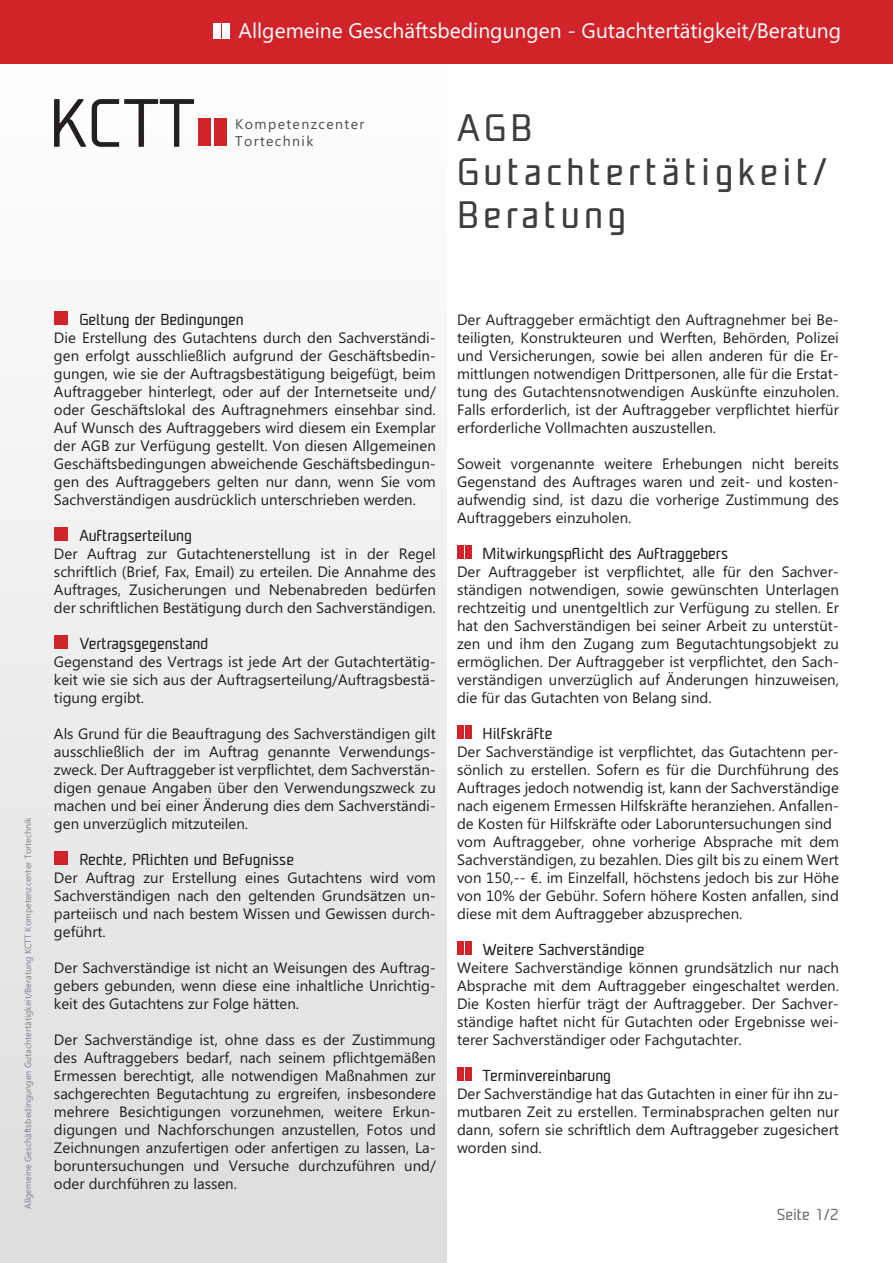
<style>
.page{position:relative;width:893px;height:1263px;background:#fff}
.page>*{position:absolute;margin:0;border:0;box-sizing:border-box;transform-origin:0 0}
.t1{font:36px/43.2px "Unicod Sans";letter-spacing:.12em;color:#3e3e3f}
.t2{font:21px "Microsoft Phags Pa";color:#fff}
.t3{font:15px/18px "Microsoft Phags Pa";color:#231f20;text-align:justify}
.t4{font:15px "Unicod Sans";color:#231f20}
.t5{font:15px "Unicod Sans";color:#6c6d70}
.t6{font:14.1px/17px "Microsoft Phags Pa";letter-spacing:.1em;color:#4b4c4d}
.t7{font:9px "Microsoft Phags Pa";color:#808285}
</style>
<div class="page">
<div style="left:0;top:64px;width:446px;height:1199px;background:linear-gradient(to bottom,#fefefe,#dcdddf)"></div>
<div style="left:0;top:0;width:893px;height:64px;background:#d1232a"></div>
<div style="left:214px;top:118px;width:13px;height:28px;background:#d1232a"></div>
<div style="left:198px;top:118px;width:12px;height:28px;background:#d1232a"></div>
<img style="left:54px;top:99px;width:139px;height:48px">
<div style="left:223px;top:23px;width:7px;height:16px;background:#fff"></div>
<div style="left:214px;top:23px;width:7px;height:16px;background:#fff"></div>
<div style="left:62px;top:311px;width:6px;height:14px;background:#d1232a"></div>
<div style="left:54px;top:311px;width:6px;height:14px;background:#d1232a"></div>
<div style="left:62px;top:527px;width:6px;height:14px;background:#d1232a"></div>
<div style="left:54px;top:527px;width:6px;height:14px;background:#d1232a"></div>
<div style="left:62px;top:635px;width:6px;height:14px;background:#d1232a"></div>
<div style="left:54px;top:635px;width:6px;height:14px;background:#d1232a"></div>
<div style="left:62px;top:851px;width:6px;height:14px;background:#d1232a"></div>
<div style="left:54px;top:851px;width:6px;height:14px;background:#d1232a"></div>
<div style="left:465px;top:545px;width:6px;height:14px;background:#d1232a"></div>
<div style="left:457px;top:545px;width:6px;height:14px;background:#d1232a"></div>
<div style="left:465px;top:725px;width:6px;height:14px;background:#d1232a"></div>
<div style="left:457px;top:725px;width:6px;height:14px;background:#d1232a"></div>
<div style="left:465px;top:941px;width:6px;height:14px;background:#d1232a"></div>
<div style="left:457px;top:941px;width:6px;height:14px;background:#d1232a"></div>
<div style="left:465px;top:1067px;width:6px;height:14px;background:#d1232a"></div>
<div style="left:457px;top:1067px;width:6px;height:14px;background:#d1232a"></div>
<h2 class="t2" style="left:239px;top:17px;width:604px">Allgemeine Geschäftsbedingungen - Gutachtertätigkeit/Beratung</h2>
<p class="t6" style="left:235px;top:115px;width:131px">Kompetenzcenter<br>Tortechnik</p>
<h1 class="t1" style="left:457px;top:105px;width:372px">AGB<br>Gutachtertätigkeit/<br>Beratung</h1>
<p class="t7" style="left:22px;top:1209px;width:393px;rotate:-90deg">Allgemeine Geschäftsbedingungen Gutachtertätigkeit/Beratung KCTT Kompetenzcenter Tortechnik</p>
<p class="t4" style="left:80px;top:310px;width:166px">Geltung der Bedingungen</p>
<p class="t3" style="left:54px;top:328px;width:383px">Die Erstellung des Gutachtens durch den Sachverständi&shy;gen erfolgt ausschließlich aufgrund der Geschäftsbedin&shy;gungen, wie sie der Auftragsbestätigung beigefügt, beim Auftraggeber hinterlegt, oder auf der Internetseite und/ oder Geschäftslokal des Auftragnehmers einsehbar sind.<br>Auf Wunsch des Auftraggebers wird diesem ein Exemplar der AGB zur Verfügung gestellt. Von diesen Allgemeinen Geschäftsbedingungen abweichende Geschäftsbedingun&shy;gen des Auftraggebers gelten nur dann, wenn Sie vom Sachverständigen ausdrücklich unterschrieben werden.</p>
<p class="t4" style="left:80px;top:526px;width:114px">Auftragserteilung</p>
<p class="t3" style="left:54px;top:544px;width:383px">Der Auftrag zur Gutachtenerstellung ist in der Regel schriftlich (Brief, Fax, Email) zu erteilen. Die Annahme des Auftrages, Zusicherungen und Nebenabreden bedürfen der schriftlichen Bestätigung durch den Sachverständigen.</p>
<p class="t4" style="left:80px;top:634px;width:130px">Vertragsgegenstand</p>
<p class="t3" style="left:54px;top:652px;width:383px">Gegenstand des Vertrags ist jede Art der Gutachtertätig&shy;keit wie sie sich aus der Auftragserteilung/Auftragsbestä&shy;tigung ergibt.</p>
<p class="t3" style="left:54px;top:724px;width:383px">Als Grund für die Beauftragung des Sachverständigen gilt ausschließlich der im Auftrag genannte Verwendungs&shy;zweck. Der Auftraggeber ist verpflichtet, dem Sachverstän&shy;digen genaue Angaben über den Verwendungszweck zu machen und bei einer Änderung dies dem Sachverständi&shy;gen unverzüglich mitzuteilen.</p>
<p class="t4" style="left:80px;top:850px;width:216px">Rechte, Pflichten und Befugnisse</p>
<p class="t3" style="left:54px;top:868px;width:383px">Der Auftrag zur Erstellung eines Gutachtens wird vom Sachverständigen nach den geltenden Grundsätzen un&shy;parteiisch und nach bestem Wissen und Gewissen durch&shy;geführt.</p>
<p class="t3" style="left:54px;top:958px;width:383px">Der Sachverständige ist nicht an Weisungen des Auftrag&shy;gebers gebunden, wenn diese eine inhaltliche Unrichtig&shy;keit des Gutachtens zur Folge hätten.</p>
<p class="t3" style="left:54px;top:1030px;width:383px">Der Sachverständige ist, ohne dass es der Zustimmung des Auftraggebers bedarf, nach seinem pflichtgemäßen Ermessen berechtigt, alle notwendigen Maßnahmen zur sachgerechten Begutachtung zu ergreifen, insbesondere mehrere Besichtigungen vorzunehmen, weitere Erkun&shy;digungen und Nachforschungen anzustellen, Fotos und Zeichnungen anzufertigen oder anfertigen zu lassen, La&shy;boruntersuchungen und Versuche durchzuführen und/ oder durchführen zu lassen.</p>
<p class="t3" style="left:457px;top:310px;width:383px">Der Auftraggeber ermächtigt den Auftragnehmer bei Be&shy;teiligten, Konstrukteuren und Werften, Behörden, Polizei und Versicherungen, sowie bei allen anderen für die Er&shy;mittlungen notwendigen Drittpersonen, alle für die Erstat&shy;tung des Gutachtensnotwendigen Auskünfte einzuholen.<br>Falls erforderlich, ist der Auftraggeber verpflichtet hierfür erforderliche Vollmachten auszustellen.</p>
<p class="t3" style="left:457px;top:454px;width:383px">Soweit vorgenannte weitere Erhebungen nicht bereits Gegenstand des Auftrages waren und zeit- und kosten&shy;aufwendig sind, ist dazu die vorherige Zustimmung des Auftraggebers einzuholen.</p>
<p class="t4" style="left:483px;top:544px;width:247px">Mitwirkungspflicht des Auftraggebers</p>
<p class="t3" style="left:457px;top:562px;width:383px">Der Auftraggeber ist verpflichtet, alle für den Sachver&shy;ständigen notwendigen, sowie gewünschten Unterlagen rechtzeitig und unentgeltlich zur Verfügung zu stellen. Er hat den Sachverständigen bei seiner Arbeit zu unterstüt&shy;zen und ihm den Zugang zum Begutachtungsobjekt zu ermöglichen. Der Auftraggeber ist verpflichtet, den Sach&shy;verständigen unverzüglich auf Änderungen hinzuweisen, die für das Gutachten von Belang sind.</p>
<p class="t4" style="left:483px;top:724px;width:71px">Hilfskräfte</p>
<p class="t3" style="left:457px;top:742px;width:383px;text-align:left">Der Sachverständige ist verpflichtet, das Gutachtenn per&shy;sönlich zu erstellen. Sofern es für die Durchführung des Auftrages jedoch notwendig ist, kann der Sachverständige nach eigenem Ermessen Hilfskräfte heranziehen. Anfallen&shy;de Kosten für Hilfskräfte oder Laboruntersuchungen sind vom Auftraggeber, ohne vorherige Absprache mit dem Sachverständigen, zu bezahlen. Dies gilt bis zu einem Wert von 150,-- €. im Einzelfall, höchstens jedoch bis zur Höhe von 10% der Gebühr. Sofern höhere Kosten anfallen, sind diese mit dem Auftraggeber abzusprechen.</p>
<p class="t4" style="left:483px;top:940px;width:163px">Weitere Sachverständige</p>
<p class="t3" style="left:457px;top:958px;width:383px">Weitere Sachverständige können grundsätzlich nur nach Absprache mit dem Auftraggeber eingeschaltet werden.<br>Die Kosten hierfür trägt der Auftraggeber. Der Sachver&shy;ständige haftet nicht für Gutachten oder Ergebnisse wei&shy;terer Sachverständiger oder Fachgutachter.</p>
<p class="t4" style="left:483px;top:1066px;width:130px">Terminvereinbarung</p>
<p class="t3" style="left:457px;top:1084px;width:383px">Der Sachverständige hat das Gutachten in einer für ihn zu&shy;mutbaren Zeit zu erstellen. Terminabsprachen gelten nur dann, sofern sie schriftlich dem Auftraggeber zugesichert worden sind.</p>
<p class="t5" style="left:777px;top:1205px;width:63px">Seite 1/2</p>
</div>
